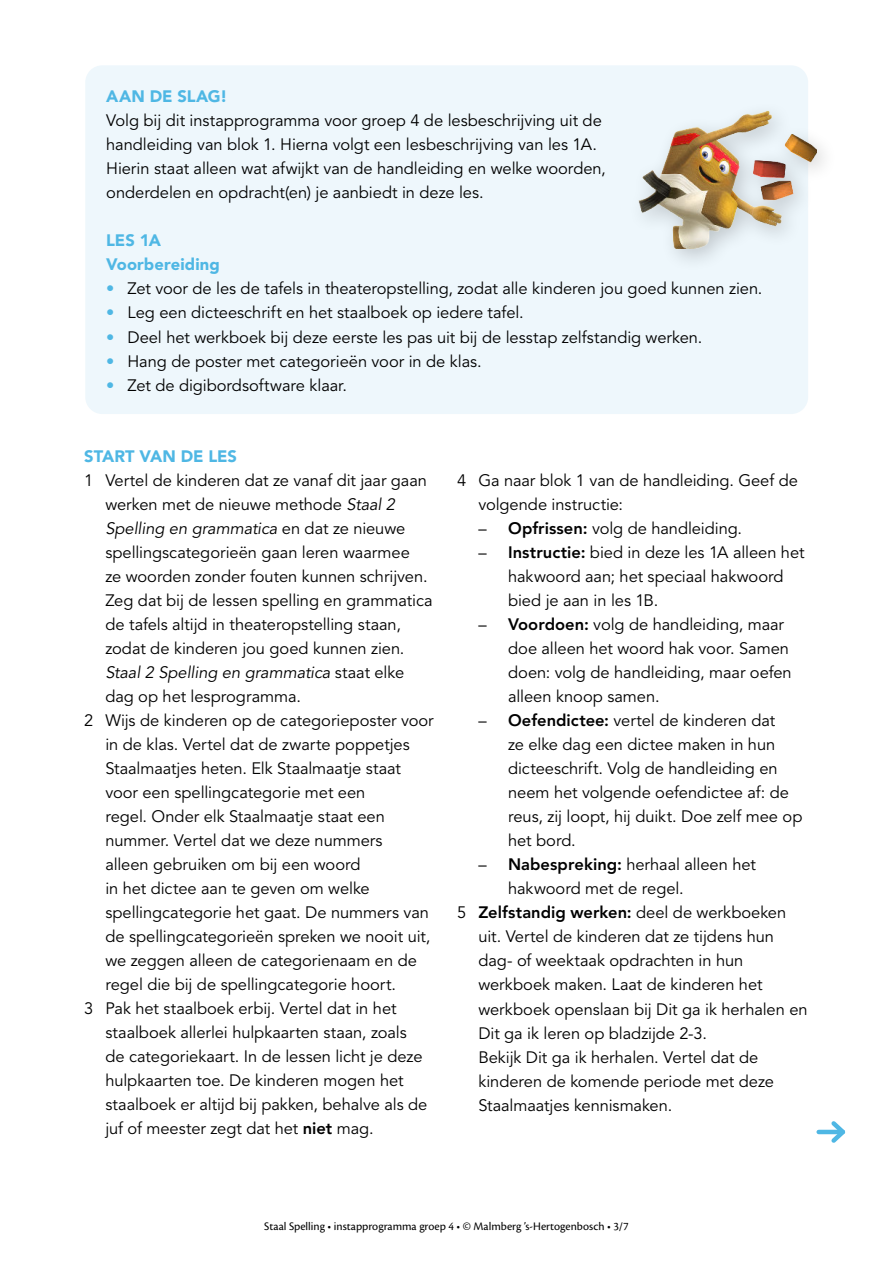
<style>
.page{position:relative;width:893px;height:1263px;background:#fff}
.page>*{position:absolute;margin:0;border:0;box-sizing:border-box;transform-origin:0 0}
.t1{font:16.5px/24px "Avenir LT Std";letter-spacing:-.005em;color:#000}
.t2{font:italic 16.5px "Avenir LT Std";letter-spacing:-.01em;color:#000}
.t3{font:900 16.5px/24px "Avenir LT Std";color:#4fb7e4}
.t4{font:800 16.5px "Avenir LT Std";color:#000}
.t5{font:12px "Cronos Pro";color:#000}
.s1{color:#4fb7e4}
.s2{font-style:italic}
.s3{font-style:normal}
.s4{font-weight:800}
.s5{font-weight:400}
</style>
<div class="page">
<div style="left:85px;top:65px;width:723px;height:349px;background:#eef7fc;border-radius:17px"></div>
<div style="left:627px;top:100px;width:212px;height:172px;background:#000;opacity:.2"></div>
<img style="left:638px;top:111px;width:178px;height:138px">
<hr style="left:819px;top:1130px;width:24px;height:4px;background:#4fb7e4">
<svg style="left:827px;top:1121px;width:19px;height:22px"></svg>
<p class="t3" style="left:106px;top:86px;width:123px">AAN DE SLAG!</p>
<p class="t1" style="left:106px;top:110px;width:501px">Volg bij dit instapprogramma voor groep 4 de lesbeschrijving uit de handleiding van blok 1. Hierna volgt een lesbeschrijving van les 1A.<br>Hierin staat alleen wat afwijkt van de handleiding en welke woorden, onderdelen en opdracht(en) je aanbiedt in deze les.</p>
<p class="t3" style="left:106px;top:230px;width:115px">LES 1A<br>Voorbereiding</p>
<p class="t1" style="left:106px;top:278px;width:658px"><span class="s1">•</span> Zet voor de les de tafels in theateropstelling, zodat alle kinderen jou goed kunnen zien.</p>
<p class="t1" style="left:106px;top:302px;width:419px"><span class="s1">•</span> Leg een dicteeschrift en het staalboek op iedere tafel.</p>
<p class="t1" style="left:106px;top:326px;width:598px"><span class="s1">•</span> Deel het werkboek bij deze eerste les pas uit bij de lesstap zelfstandig werken.</p>
<p class="t1" style="left:106px;top:351px;width:377px"><span class="s1">•</span> Hang de poster met categorieën voor in de klas.</p>
<p class="t1" style="left:106px;top:375px;width:242px"><span class="s1">•</span> Zet de digibordsoftware klaar.</p>
<p class="t3" style="left:84px;top:446px;width:154px">START VAN DE LES</p>
<p class="t1" style="left:84px;top:470px;width:344px">1 Vertel de kinderen dat ze vanaf dit jaar gaan</p>
<p class="t1" style="left:105px;top:494px;width:291px">werken met de nieuwe methode <span class="s2">Staal 2</span></p>
<p class="t2" style="left:105px;top:521px;width:302px">Spelling en grammatica <span class="s3">en dat ze nieuwe</span></p>
<p class="t1" style="left:105px;top:542px;width:306px">spellingscategorieën gaan leren waarmee</p>
<p class="t1" style="left:105px;top:566px;width:324px">ze woorden zonder fouten kunnen schrijven.</p>
<p class="t1" style="left:105px;top:590px;width:329px">Zeg dat bij de lessen spelling en grammatica</p>
<p class="t1" style="left:105px;top:614px;width:297px">de tafels altijd in theateropstelling staan,</p>
<p class="t1" style="left:105px;top:638px;width:301px">zodat de kinderen jou goed kunnen zien.</p>
<p class="t2" style="left:105px;top:665px;width:300px">Staal 2 Spelling en grammatica <span class="s3">staat elke</span></p>
<p class="t1" style="left:105px;top:686px;width:197px">dag op het lesprogramma.</p>
<p class="t1" style="left:84px;top:710px;width:351px">2 Wijs de kinderen op de categorieposter voor</p>
<p class="t1" style="left:105px;top:734px;width:306px">in de klas. Vertel dat de zwarte poppetjes</p>
<p class="t1" style="left:105px;top:758px;width:297px">Staalmaatjes heten. Elk Staalmaatje staat</p>
<p class="t1" style="left:105px;top:782px;width:262px">voor een spellingcategorie met een</p>
<p class="t1" style="left:105px;top:806px;width:281px">regel. Onder elk Staalmaatje staat een</p>
<p class="t1" style="left:105px;top:830px;width:279px">nummer. Vertel dat we deze nummers</p>
<p class="t1" style="left:105px;top:854px;width:257px">alleen gebruiken om bij een woord</p>
<p class="t1" style="left:105px;top:878px;width:266px">in het dictee aan te geven om welke</p>
<p class="t1" style="left:105px;top:902px;width:325px">spellingcategorie het gaat. De nummers van</p>
<p class="t1" style="left:105px;top:926px;width:327px">de spellingcategorieën spreken we nooit uit,</p>
<p class="t1" style="left:105px;top:950px;width:313px">we zeggen alleen de categorienaam en de</p>
<p class="t1" style="left:105px;top:974px;width:292px">regel die bij de spellingcategorie hoort.</p>
<p class="t1" style="left:84px;top:998px;width:314px">3 Pak het staalboek erbij. Vertel dat in het</p>
<p class="t1" style="left:105px;top:1022px;width:303px">staalboek allerlei hulpkaarten staan, zoals</p>
<p class="t1" style="left:105px;top:1046px;width:319px">de categoriekaart. In de lessen licht je deze</p>
<p class="t1" style="left:105px;top:1070px;width:300px">hulpkaarten toe. De kinderen mogen het</p>
<p class="t1" style="left:105px;top:1094px;width:324px">staalboek er altijd bij pakken, behalve als de</p>
<p class="t1" style="left:105px;top:1118px;width:270px">juf of meester zegt dat het <span class="s4">niet</span> mag.</p>
<p class="t1" style="left:478px;top:470px;width:321px;text-indent:-21px">4 Ga naar blok 1 van de handleiding. Geef de volgende instructie:</p>
<p class="t1" style="left:478px;top:518px;width:265px">– <span class="s4">Opfrissen:</span> volg de handleiding.</p>
<p class="t1" style="left:508px;top:542px;width:298px;text-indent:-30px">– <span class="s4">Instructie:</span> bied in deze les 1A alleen het hakwoord aan; het speciaal hakwoord bied je aan in les 1B.</p>
<p class="t1" style="left:508px;top:614px;width:285px;text-indent:-30px">– <span class="s4">Voordoen:</span> volg de handleiding, maar doe alleen het woord hak voor. Samen doen: volg de handleiding, maar oefen alleen knoop samen.</p>
<p class="t1" style="left:508px;top:710px;width:296px;text-indent:-30px">– <span class="s4">Oefendictee:</span> vertel de kinderen dat<br>ze elke dag een dictee maken in hun dicteeschrift. Volg de handleiding en neem het volgende oefendictee af: de reus, zij loopt, hij duikt. Doe zelf mee op het bord.</p>
<p class="t1" style="left:478px;top:854px;width:279px">– <span class="s4">Nabespreking:</span> herhaal alleen het</p>
<p class="t1" style="left:508px;top:878px;width:177px">hakwoord met de regel.</p>
<p class="t4" style="left:457px;top:906px;width:331px"><span class="s5">5</span> Zelfstandig werken: <span class="s5">deel de werkboeken</span></p>
<p class="t1" style="left:478px;top:926px;width:297px">uit. Vertel de kinderen dat ze tijdens hun</p>
<p class="t1" style="left:478px;top:950px;width:267px">dag- of weektaak opdrachten in hun</p>
<p class="t1" style="left:478px;top:974px;width:286px">werkboek maken. Laat de kinderen het</p>
<p class="t1" style="left:478px;top:998px;width:331px">werkboek openslaan bij Dit ga ik herhalen en</p>
<p class="t1" style="left:478px;top:1022px;width:230px">Dit ga ik leren op bladzijde 2-3.</p>
<p class="t1" style="left:478px;top:1046px;width:281px">Bekijk Dit ga ik herhalen. Vertel dat de</p>
<p class="t1" style="left:478px;top:1070px;width:297px">kinderen de komende periode met deze</p>
<p class="t1" style="left:478px;top:1094px;width:195px">Staalmaatjes kennismaken.</p>
<p class="t5" style="left:264px;top:1221px;width:366px">Staal Spelling • instapprogramma groep 4 • © Malmberg ’s-Hertogenbosch • 3/7</p>
</div>
